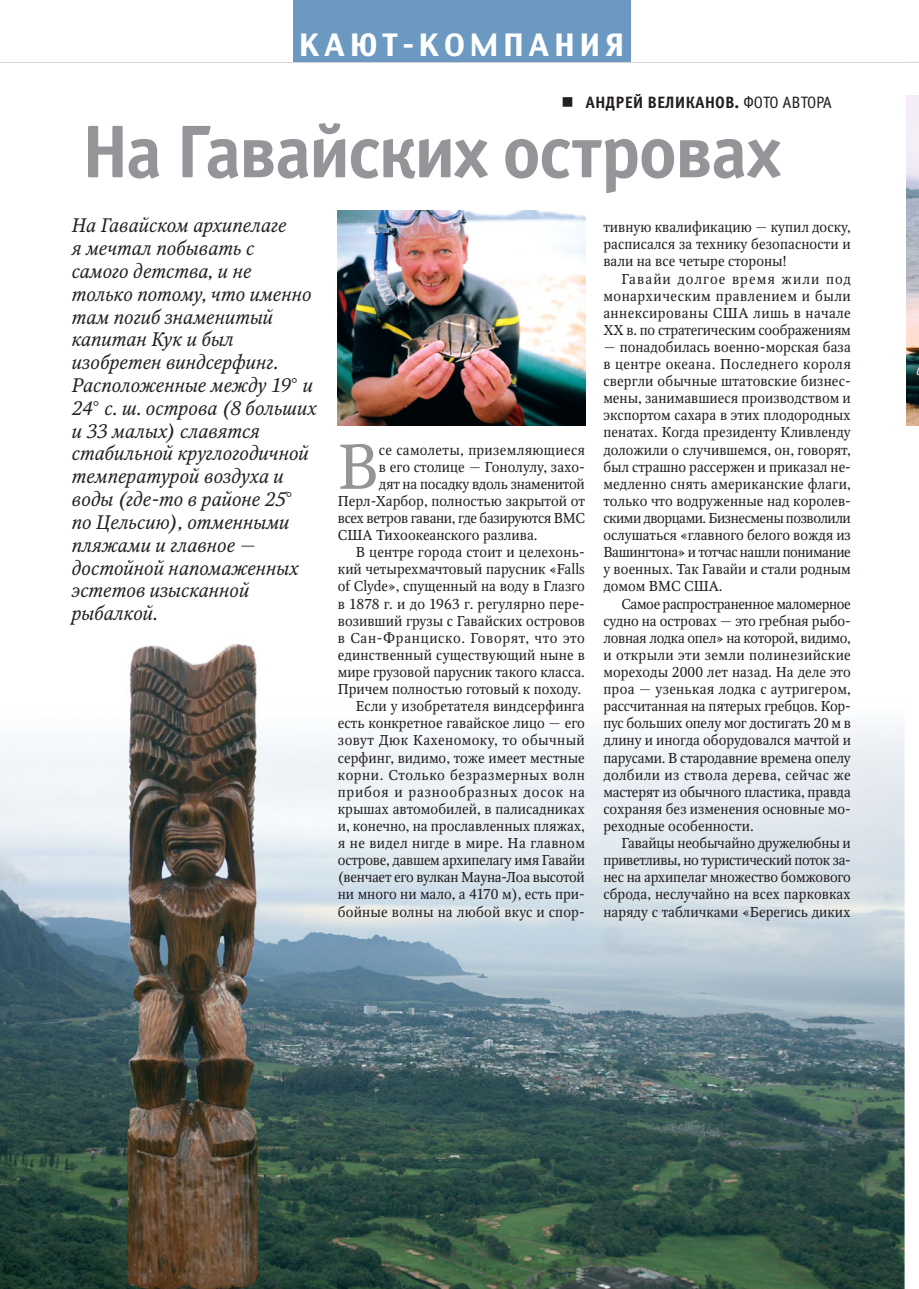
<style>
.page{position:relative;width:919px;height:1289px;background:#fff}
.page>*{position:absolute;margin:0;border:0;box-sizing:border-box;transform-origin:0 0}
.t1{font:700 75px "Officina Sans C";letter-spacing:-.035em;color:#939598}
.t2{font:63.15px "Octava C";color:#939598}
.t3{font:30px "Rostislav";letter-spacing:.175em;color:#fff}
.t4{font:italic 19.5px/22.8px "Octava C";color:#231f20}
.t5{font:700 16.5px "Officina Sans C";color:#231f20}
.t6{font:14.25px/17.1px "Octava C";color:#231f20;text-align:justify}
.t7{font:14.25px "Octava C";letter-spacing:-.02em;color:#231f20}
.t8{font:14.25px "Octava C";letter-spacing:-.025em;color:#231f20}
.t9{font:14.25px "Octava C";letter-spacing:.045em;color:#231f20}
.t10{font:14.25px "Octava C";letter-spacing:.035em;color:#231f20}
.t11{font:14.25px "Octava C";letter-spacing:.03em;color:#231f20}
.t12{font:14.25px "Octava C";letter-spacing:.025em;color:#231f20}
.t13{font:14.25px "Octava C";letter-spacing:.055em;color:#231f20}
.t14{font:14.25px "Octava C";letter-spacing:.02em;color:#231f20}
.s1{font-weight:400}
</style>
<div class="page">
<hr style="left:0;top:62px;width:906px;height:1px;background:#d1d3d4">
<svg style="left:906px;top:62px;width:12px;height:1px"></svg>
<img style="left:0;top:726px;width:904px;height:562px">
<img style="left:121px;top:644px;width:142px;height:644px">
<img style="left:338px;top:211px;width:247px;height:214px">
<img style="left:906px;top:95px;width:12px;height:330px">
<div style="left:293px;top:0;width:337px;height:62px;background:#6b99c2"></div>
<h3 class="t3" style="left:299px;top:34px;width:326px">КАЮТ-КОМПАНИЯ</h3>
<p class="t5" style="left:585px;top:96px;width:248px">АНДРЕЙ ВЕЛИКАНОВ. <span class="s1">ФОТО АВТОРА</span></p>
<h1 class="t1" style="left:81px;top:126px;width:701px">На Гавайских островах</h1>
<p class="t4" style="left:71px;top:216px;width:247px">На Гавайском архипелаге<br>я мечтал побывать с<br>самого детства, и не только потому, что именно там погиб знаменитый капитан Кук и был изобретен виндсерфинг.<br>Расположенные между 19° и<br>24° с. ш. острова (8 больших и 33 малых) славятся стабильной круглогодичной температурой воздуха и воды (где-то в районе 25° по Цельсию), отменными пляжами и главное — достойной напомаженных эстетов изысканной рыбалкой.</p>
<p class="t6" style="left:603px;top:220px;width:249px">тивную квалификацию — купил доску, расписался за технику безопасности и вали на все четыре стороны!</p>
<p class="t6" style="left:603px;top:271px;width:249px;text-indent:18px">Гавайи долгое время жили под монархическим правлением и были аннексированы США лишь в начале XX в. по стратегическим соображениям</p>
<p class="t6" style="left:603px;top:340px;width:249px">— понадобилась военно-морская база в центре океана. Последнего короля свергли обычные штатовские бизнес&shy;мены, занимавшиеся производством и экспортом сахара в этих плодородных пенатах. Когда президенту Кливленду доложили о случившемся, он, говорят, был страшно рассержен и приказал не&shy;медленно снять американские флаги, только что водруженные над королев&shy;скими дворцами. Бизнесмены позволили ослушаться «главного белого вождя из Вашингтона» и тотчас нашли понимание у военных. Так Гавайи и стали родным домом ВМС США.</p>
<p class="t6" style="left:603px;top:596px;width:249px;text-indent:18px">Самое распространенное маломерное судно на островах — это гребная рыбо&shy;ловная лодка опел» на которой, видимо, и открыли эти земли полинезийские мореходы 2000 лет назад. На деле это проа — узенькая лодка с аутригером, рассчитанная на пятерых гребцов. Кор&shy;пус больших опелу мог достигать 20 м в длину и иногда оборудовался мачтой и парусами. В стародавние времена опелу долбили из ствола дерева, сейчас же мастерят из обычного пластика, правда сохраняя без изменения основные мо&shy;реходные особенности.</p>
<p class="t6" style="left:603px;top:836px;width:249px;text-indent:18px">Гавайцы необычайно дружелюбны и приветливы, но туристический поток за&shy;нес на архипелаг множество бомжового сброда, неслучайно на всех парковках наряду с табличками «Берегись диких</p>
<h2 class="t2" style="left:338px;top:444px;width:43px">В</h2>
<p class="t14" style="left:379px;top:444px;width:207px">се самолеты, приземляющиеся</p>
<p class="t6" style="left:379px;top:459px;width:207px">в его столице — Гонолулу, захо-</p>
<p class="t6" style="left:379px;top:477px;width:207px">дят на посадку вдоль знаменитой</p>
<p class="t6" style="left:338px;top:494px;width:248px">Перл-Харбор, полностью закрытой от</p>
<p class="t8" style="left:338px;top:513px;width:248px">всех ветров гавани, где базируются ВМС</p>
<p class="t6" style="left:338px;top:528px;width:201px">США Тихоокеанского разлива.</p>
<p class="t6" style="left:356px;top:545px;width:230px">В центре города стоит и целехонь-</p>
<p class="t6" style="left:338px;top:562px;width:248px">кий четырехмачтовый парусник «Falls</p>
<p class="t6" style="left:338px;top:579px;width:248px">of Clyde», спущенный на воду в Глазго</p>
<p class="t6" style="left:338px;top:596px;width:248px">в 1878 г. и до 1963 г. регулярно пере-</p>
<p class="t6" style="left:338px;top:613px;width:248px">возивший грузы с Гавайских островов</p>
<p class="t9" style="left:338px;top:632px;width:248px">в Сан-Франциско. Говорят, что это</p>
<p class="t6" style="left:338px;top:648px;width:248px">единственный существующий ныне в</p>
<p class="t6" style="left:338px;top:665px;width:248px">мире грузовой парусник такого класса.</p>
<p class="t6" style="left:338px;top:682px;width:245px">Причем полностью готовый к походу.</p>
<p class="t6" style="left:356px;top:699px;width:230px">Если у изобретателя виндсерфинга</p>
<p class="t6" style="left:338px;top:716px;width:248px">есть конкретное гавайское лицо — его</p>
<p class="t11" style="left:338px;top:735px;width:248px">зовут Дюк Кахеномоку, то обычный</p>
<p class="t6" style="left:338px;top:750px;width:248px">серфинг, видимо, тоже имеет местные</p>
<p class="t10" style="left:338px;top:769px;width:248px">корни. Столько безразмерных волн</p>
<p class="t13" style="left:338px;top:786px;width:248px">прибоя и разнообразных досок на</p>
<p class="t6" style="left:338px;top:801px;width:248px">крышах автомобилей, в палисадниках</p>
<p class="t6" style="left:338px;top:819px;width:248px">и, конечно, на прославленных пляжах,</p>
<p class="t12" style="left:338px;top:838px;width:248px">я не видел нигде в мире. На главном</p>
<p class="t7" style="left:338px;top:855px;width:248px">острове, давшем архипелагу имя Гавайи</p>
<p class="t7" style="left:338px;top:872px;width:248px">(венчает его вулкан Мауна-Лоа высотой</p>
<p class="t6" style="left:338px;top:887px;width:248px">ни много ни мало, а 4170 м), есть при-</p>
<p class="t6" style="left:338px;top:904px;width:248px">бойные волны на любой вкус и спор-</p>
</div>
